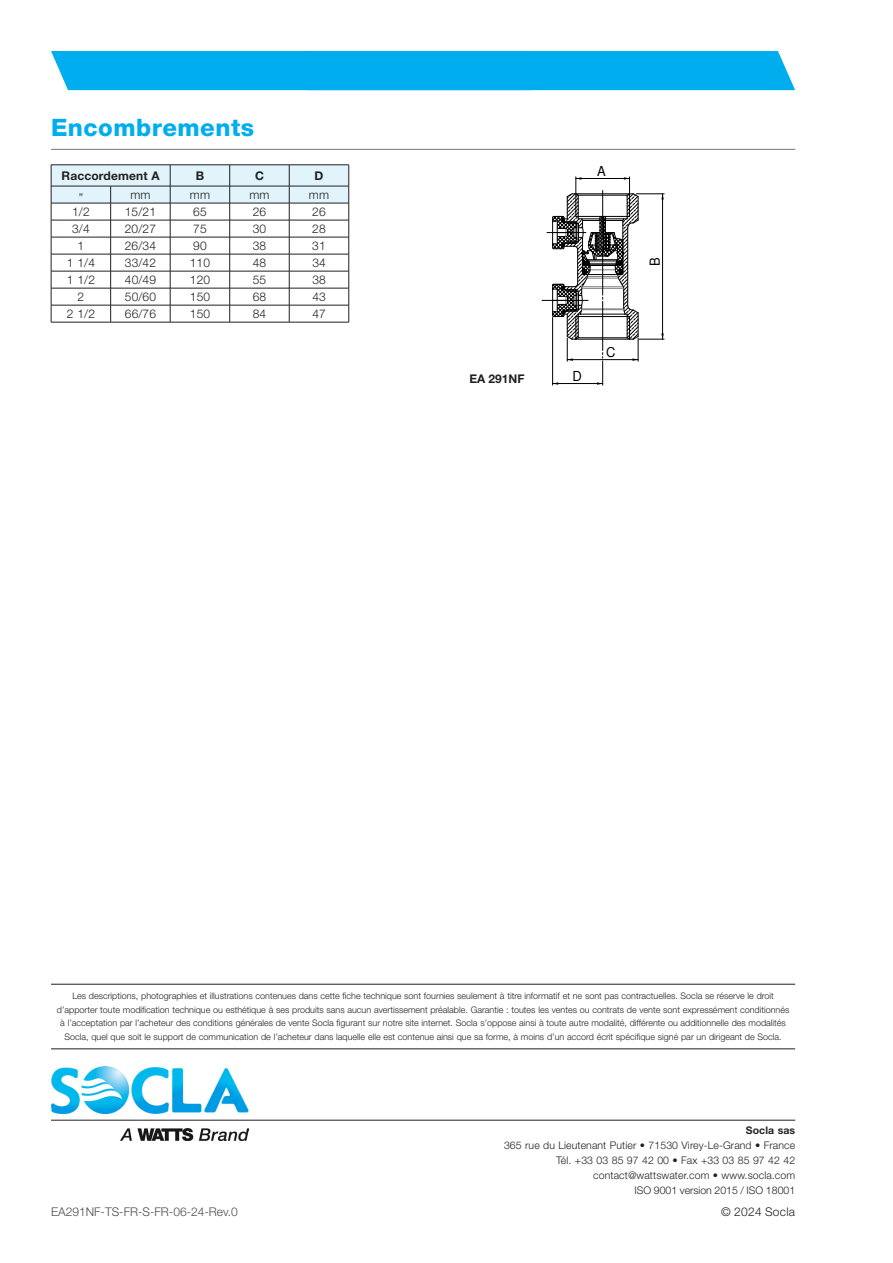
<style>
.page{position:relative;width:893px;height:1263px;background:#fff}
.page>*{position:absolute;margin:0;border:0;box-sizing:border-box;transform-origin:0 0}
.t1{font:800 24px "Helvetica Neue LT Std";letter-spacing:.02em;color:#00aeef}
.t2{font:13.65px "Helvetica";color:#000;scale:.95 1}
.t3{font:300 12px "Helvetica Neue LT Std";letter-spacing:.01em;color:#231f20}
.t4{font:300 12px "Helvetica Neue LT Std";color:#4b4c4d}
.t5{font:700 12px "Helvetica Neue LT Std";letter-spacing:.01em;color:#231f20}
.t6{font:300 10.5px/15px "Helvetica Neue LT Std";letter-spacing:.01em;color:#231f20;text-align:right}
.t7{font:700 10.5px "Helvetica Neue LT Std";letter-spacing:.01em;color:#231f20}
.t8{font:300 9px/13.5px "Helvetica Neue LT Std";color:#231f20;text-align:center}
</style>
<div class="page">
<div style="left:51px;top:51px;width:744px;height:39px;background:#00aeef"></div>
<hr style="left:51px;top:984px;width:744px;height:1px;background:#231f20">
<hr style="left:51px;top:1048px;width:744px;height:1px;background:#231f20">
<img style="left:51px;top:1066px;width:197px;height:75px">
<hr style="left:51px;top:1120px;width:744px;height:1px;background:#231f20">
<hr style="left:51px;top:149px;width:744px;height:1px;background:#757679">
<svg style="left:542px;top:177px;width:122px;height:208px"></svg>
<svg style="left:51px;top:165px;width:299px;height:157px"></svg>
<hr style="left:51px;top:322px;width:60px;height:1px;background:#231f20">
<hr style="left:111px;top:322px;width:59px;height:1px;background:#231f20">
<hr style="left:170px;top:322px;width:60px;height:1px;background:#231f20">
<hr style="left:230px;top:322px;width:59px;height:1px;background:#231f20">
<hr style="left:289px;top:322px;width:60px;height:1px;background:#231f20">
<h1 class="t1" style="left:51px;top:113px;width:205px">Encombrements</h1>
<h3 class="t5" style="left:62px;top:168px;width:100px">Raccordement A</h3>
<h3 class="t5" style="left:196px;top:168px;width:10px">B</h3>
<h3 class="t5" style="left:255px;top:168px;width:10px">C</h3>
<h3 class="t5" style="left:315px;top:168px;width:10px">D</h3>
<h3 class="t3" style="left:79px;top:190px;width:6px">”</h3>
<h3 class="t3" style="left:130px;top:187px;width:22px">mm</h3>
<h3 class="t3" style="left:190px;top:187px;width:22px">mm</h3>
<h3 class="t3" style="left:249px;top:187px;width:22px">mm</h3>
<h3 class="t3" style="left:309px;top:187px;width:22px">mm</h3>
<h3 class="t3" style="left:72px;top:204px;width:19px">1/2</h3>
<h3 class="t3" style="left:125px;top:204px;width:33px">15/21</h3>
<h3 class="t3" style="left:193px;top:204px;width:15px">65</h3>
<h3 class="t3" style="left:253px;top:204px;width:15px">26</h3>
<h3 class="t3" style="left:312px;top:204px;width:15px">26</h3>
<h3 class="t3" style="left:72px;top:221px;width:19px">3/4</h3>
<h3 class="t3" style="left:125px;top:221px;width:33px">20/27</h3>
<h3 class="t3" style="left:193px;top:221px;width:15px">75</h3>
<h3 class="t3" style="left:253px;top:221px;width:15px">30</h3>
<h3 class="t3" style="left:312px;top:221px;width:15px">28</h3>
<h3 class="t3" style="left:78px;top:238px;width:8px">1</h3>
<h3 class="t3" style="left:125px;top:238px;width:33px">26/34</h3>
<h3 class="t3" style="left:193px;top:238px;width:15px">90</h3>
<h3 class="t3" style="left:253px;top:238px;width:15px">38</h3>
<h3 class="t3" style="left:312px;top:238px;width:15px">31</h3>
<h3 class="t3" style="left:67px;top:255px;width:30px">1 1/4</h3>
<h3 class="t3" style="left:125px;top:255px;width:33px">33/42</h3>
<h3 class="t3" style="left:190px;top:255px;width:22px">110</h3>
<h3 class="t3" style="left:253px;top:255px;width:15px">48</h3>
<h3 class="t3" style="left:312px;top:255px;width:15px">34</h3>
<h3 class="t3" style="left:67px;top:272px;width:30px">1 1/2</h3>
<h3 class="t3" style="left:125px;top:272px;width:33px">40/49</h3>
<h3 class="t3" style="left:190px;top:272px;width:22px">120</h3>
<h3 class="t3" style="left:253px;top:272px;width:15px">55</h3>
<h3 class="t3" style="left:312px;top:272px;width:15px">38</h3>
<h3 class="t3" style="left:78px;top:289px;width:8px">2</h3>
<h3 class="t3" style="left:125px;top:289px;width:33px">50/60</h3>
<h3 class="t3" style="left:190px;top:289px;width:22px">150</h3>
<h3 class="t3" style="left:253px;top:289px;width:15px">68</h3>
<h3 class="t3" style="left:312px;top:289px;width:15px">43</h3>
<h3 class="t3" style="left:67px;top:306px;width:30px">2 1/2</h3>
<h3 class="t3" style="left:125px;top:306px;width:33px">66/76</h3>
<h3 class="t3" style="left:190px;top:306px;width:22px">150</h3>
<h3 class="t3" style="left:253px;top:306px;width:15px">84</h3>
<h3 class="t3" style="left:312px;top:306px;width:15px">47</h3>
<h3 class="t5" style="left:470px;top:371px;width:57px">EA 291NF</h3>
<h2 class="t2" style="left:597px;top:163px;width:11px">A</h2>
<h2 class="t2" style="left:572px;top:368px;width:11px">D</h2>
<h2 class="t2" style="left:606px;top:344px;width:11px">C</h2>
<h2 class="t2" style="left:647px;top:266px;width:11px;rotate:-90deg">B</h2>
<p class="t8" style="left:57px;top:989px;width:734px">Les descriptions, photographies et illustrations contenues dans cette fiche technique sont fournies seulement à titre informatif et ne sont pas contractuelles. Socla se réserve le droit d’apporter toute modification technique ou esthétique à ses produits sans aucun avertissement préalable. Garantie : toutes les ventes ou contrats de vente sont expressément conditionnés à l’acceptation par l’acheteur des conditions générales de vente Socla figurant sur notre site internet. Socla s’oppose ainsi à toute autre modalité, différente ou additionnelle des modalités Socla, quel que soit le support de communication de l’acheteur dans laquelle elle est contenue ainsi que sa forme, à moins d’un accord écrit spécifique signé par un dirigeant de Socla.</p>
<h3 class="t4" style="left:51px;top:1204px;width:188px">EA291NF-TS-FR-S-FR-06-24-Rev.0</h3>
<p class="t7" style="left:746px;top:1124px;width:51px">Socla sas</p>
<p class="t6" style="left:504px;top:1137px;width:293px">365 rue du Lieutenant Putier • 71530 Virey-Le-Grand • France Tél. +33 03 85 97 42 00 • Fax +33 03 85 97 42 42 contact@wattswater.com • www.socla.com<br>ISO 9001 version 2015 / ISO 18001</p>
<h3 class="t3" style="left:721px;top:1204px;width:75px">© 2024 Socla</h3>
</div>
